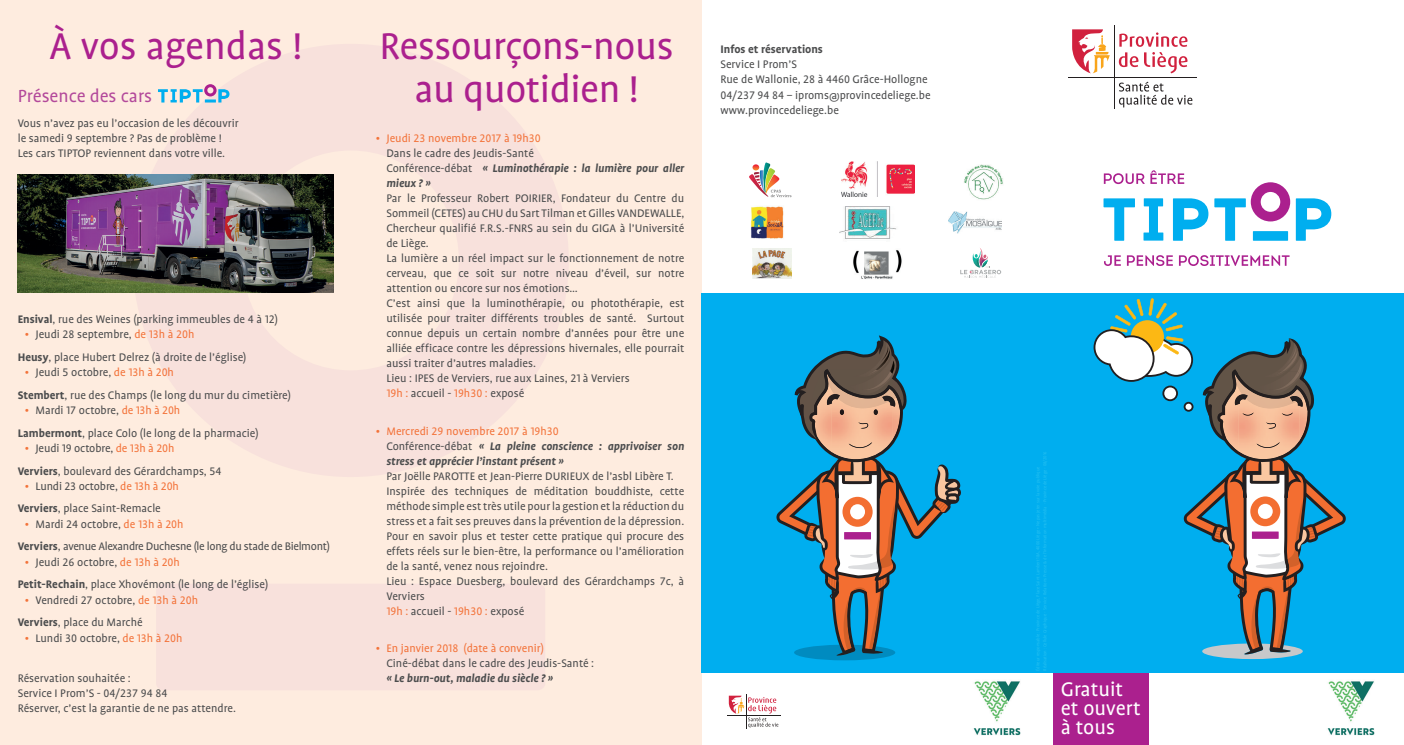
<style>
.page{position:relative;width:1404px;height:745px;background:#fff}
.page>*{position:absolute;margin:0;border:0;box-sizing:border-box;transform-origin:0 0}
.t1{font:42.5px/42.5px "Profile OT";letter-spacing:-.01em;color:#ab208e;text-align:center}
.t2{font:22.5px/18.8px "Profile OT";color:#fff}
.t3{font:20px "Profile OT";color:#b3499b}
.t4{font:12.5px/15px "Profile OT";color:#4b4c4d}
.t5{font:italic 700 12.5px/15px "Profile OT";color:#4b4c4d}
.t6{font:12.5px/22.1px "Profile OT";letter-spacing:-.025em;color:#4b4c4d}
.t7{font:12.5px "Profile OT";color:#f3733a}
.t8{font:700 12.5px "Profile OT";color:#4b4c4d}
.s1{font-weight:700;font-style:italic}
.s2{color:#f3733a}
.s3{font-weight:400;font-style:normal;color:#f3733a}
.s4{font-weight:400;font-style:normal}
.s5{font-weight:700}
</style>
<div class="page">
<div style="left:0;top:0;width:702px;height:744px;background:#feecdf"></div>
<svg style="left:132px;top:44px;width:436px;height:432px;fill:#f8e1dc"></svg>
<div style="left:157px;top:584px;width:388px;height:105px;background:#f8e1dc"></div>
<div style="left:1052px;top:672px;width:96px;height:72px;background:#ab208e"></div>
<svg style="left:1072px;top:29px;width:37px;height:44px"></svg>
<svg style="left:1118px;top:32px;width:69px;height:41px"></svg>
<svg style="left:1119px;top:82px;width:73px;height:25px"></svg>
<hr style="left:1113px;top:25px;width:1px;height:84px;background:#231f20">
<hr style="left:1067px;top:77px;width:129px;height:1px;background:#231f20">
<div style="left:701px;top:293px;width:702px;height:379px;background:#00aeef"></div>
<svg style="left:728px;top:695px;width:50px;height:32px"></svg>
<hr style="left:746px;top:693px;width:1px;height:35px;background:#231f20">
<hr style="left:727px;top:715px;width:53px;height:1px;background:#231f20">
<svg style="left:776px;top:335px;width:185px;height:325px"></svg>
<svg style="left:158px;top:84px;width:71px;height:18px"></svg>
<img style="left:18px;top:175px;width:315px;height:117px">
<svg style="left:1143px;top:198px;width:20px;height:42px"></svg>
<svg style="left:1103px;top:198px;width:31px;height:42px"></svg>
<svg style="left:1214px;top:182px;width:117px;height:58px"></svg>
<svg style="left:1172px;top:198px;width:36px;height:42px"></svg>
<div style="left:1252px;top:231px;width:35px;height:9px;background:#00aeef"></div>
<svg style="left:1103px;top:173px;width:41px;height:11px"></svg>
<svg style="left:1150px;top:170px;width:34px;height:14px"></svg>
<svg style="left:1104px;top:255px;width:16px;height:11px"></svg>
<svg style="left:1126px;top:255px;width:46px;height:11px"></svg>
<svg style="left:1178px;top:255px;width:111px;height:11px"></svg>
<svg style="left:1093px;top:298px;width:252px;height:360px"></svg>
<img style="left:1327px;top:681px;width:48px;height:55px">
<img style="left:973px;top:681px;width:48px;height:55px">
<svg style="left:960px;top:248px;width:41px;height:30px"></svg>
<img style="left:948px;top:212px;width:53px;height:21px">
<img style="left:964px;top:164px;width:39px;height:36px">
<img style="left:752px;top:249px;width:39px;height:29px">
<svg style="left:749px;top:162px;width:42px;height:35px"></svg>
<img style="left:751px;top:206px;width:33px;height:33px">
<img style="left:853px;top:250px;width:49px;height:29px">
<img style="left:841px;top:161px;width:73px;height:35px">
<img style="left:839px;top:207px;width:57px;height:32px">
<h1 class="t1" style="left:49px;top:26px;width:254px">À vos agendas !</h1>
<h1 class="t1" style="left:379px;top:26px;width:296px">Ressourçons-nous au quotidien !</h1>
<h3 class="t3" style="left:18px;top:84px;width:136px">Présence des cars</h3>
<p class="t4" style="left:18px;top:116px;width:222px">Vous n’avez pas eu l’occasion de les découvrir le samedi 9 septembre ? Pas de problème !<br>Les cars TIPTOP reviennent dans votre ville.</p>
<p class="t7" style="left:376px;top:131px;width:166px">• Jeudi 23 novembre 2017 à 19h30</p>
<p class="t4" style="left:386px;top:146px;width:299px">Dans le cadre des Jeudis-Santé<br>Conférence-débat <span class="s1">« Luminothérapie : la lumière pour aller mieux ? »</span></p>
<p class="t4" style="left:386px;top:191px;width:299px">Par le Professeur Robert POIRIER, Fondateur du Centre du Sommeil (CETES) au CHU du Sart Tilman et Gilles VANDEWALLE, Chercheur qualifié F.R.S.-FNRS au sein du GIGA à l’Université de Liège.<br>La lumière a un réel impact sur le fonctionnement de notre cerveau, que ce soit sur notre niveau d’éveil, sur notre attention ou encore sur nos émotions…<br>C’est ainsi que la luminothérapie, ou photothérapie, est utilisée pour traiter différents troubles de santé. Surtout connue depuis un certain nombre d’années pour être une alliée efficace contre les dépressions hivernales, elle pourrait aussi traiter d’autres maladies.<br>Lieu : IPES de Verviers, rue aux Laines, 21 à Verviers<br><span class="s2">19h :</span> accueil - <span class="s2">19h30 :</span> exposé</p>
<p class="t5" style="left:386px;top:423px;width:299px;text-indent:-11px"><span class="s3">• Mercredi 29 novembre 2017 à 19h30<br></span><span class="s4">Conférence-débat</span> « La pleine conscience : apprivoiser son stress et apprécier l’instant présent »</p>
<p class="t4" style="left:386px;top:468px;width:299px">Par Joëlle PAROTTE et Jean-Pierre DURIEUX de l’asbl Libère T.<br>Inspirée des techniques de méditation bouddhiste, cette méthode simple est très utile pour la gestion et la réduction du stress et a fait ses preuves dans la prévention de la dépression.<br>Pour en savoir plus et tester cette pratique qui procure des effets réels sur le bien-être, la performance ou l’amélioration de la santé, venez nous rejoindre.<br>Lieu : Espace Duesberg, boulevard des Gérardchamps 7c, à Verviers<br><span class="s2">19h :</span> accueil - <span class="s2">19h30 :</span> exposé</p>
<p class="t7" style="left:376px;top:640px;width:170px">• En janvier 2018 (date à convenir)</p>
<p class="t4" style="left:386px;top:655px;width:209px">Ciné-débat dans le cadre des Jeudis-Santé :</p>
<p class="t5" style="left:386px;top:670px;width:168px">« Le burn-out, maladie du siècle ? »</p>
<p class="t4" style="left:18px;top:311px;width:262px"><span class="s5">Ensival</span>, rue des Weines (parking immeubles de 4 à 12)</p>
<p class="t4" style="left:18px;top:323px;width:230px;line-height:22.1px;text-indent:7px"><span class="s2">•</span> Jeudi 28 septembre, <span class="s2">de 13h à 20h<br></span><span class="s5">Heusy</span>, place Hubert Delrez (à droite de l’église)</p>
<p class="t4" style="left:18px;top:361px;width:275px;line-height:22.1px;text-indent:7px"><span class="s2">•</span> Jeudi 5 octobre, <span class="s2">de 13h à 20h<br></span><span class="s5">Stembert</span>, rue des Champs (le long du mur du cimetière)</p>
<p class="t4" style="left:18px;top:399px;width:242px;line-height:22.1px;text-indent:7px"><span class="s2">•</span> Mardi 17 octobre, <span class="s2">de 13h à 20h<br></span><span class="s5">Lambermont</span>, place Colo (le long de la pharmacie)</p>
<p class="t4" style="left:18px;top:437px;width:205px;line-height:22.1px;text-indent:7px"><span class="s2">•</span> Jeudi 19 octobre, <span class="s2">de 13h à 20h<br></span><span class="s5">Verviers</span>, boulevard des Gérardchamps, 54</p>
<p class="t4" style="left:18px;top:475px;width:163px;line-height:22.1px;text-indent:7px"><span class="s2">•</span> Lundi 23 octobre, <span class="s2">de 13h à 20h<br></span><span class="s5">Verviers</span>, place Saint-Remacle</p>
<p class="t6" style="left:18px;top:513px;width:314px;text-indent:7px"><span class="s2">•</span> Mardi 24 octobre, <span class="s2">de 13h à 20h<br></span><span class="s5">Verviers</span>, avenue Alexandre Duchesne (le long du stade de Bielmont)</p>
<p class="t4" style="left:18px;top:551px;width:252px;line-height:22.1px;text-indent:7px"><span class="s2">•</span> Jeudi 26 octobre, <span class="s2">de 13h à 20h<br></span><span class="s5">Petit-Rechain</span>, place Xhovémont (le long de l’église)</p>
<p class="t4" style="left:18px;top:589px;width:182px;line-height:22.1px;text-indent:7px"><span class="s2">•</span> Vendredi 27 octobre, <span class="s2">de 13h à 20h<br></span><span class="s5">Verviers</span>, place du Marché</p>
<p class="t4" style="left:25px;top:630px;width:159px"><span class="s2">•</span> Lundi 30 octobre, <span class="s2">de 13h à 20h</span></p>
<p class="t4" style="left:18px;top:670px;width:220px">Réservation souhaitée :<br>Service I Prom’S - 04/237 94 84<br>Réserver, c’est la garantie de ne pas attendre.</p>
<p class="t8" style="left:720px;top:43px;width:104px">Infos et réservations</p>
<p class="t4" style="left:720px;top:57px;width:212px">Service I Prom’S<br>Rue de Wallonie, 28 à 4460 Grâce-Hollogne<br>04/237 94 84 – iproms@provincedeliege.be www.provincedeliege.be</p>
<h2 class="t2" style="left:1060px;top:680px;width:81px">Gratuit et ouvert à tous</h2>
</div>
